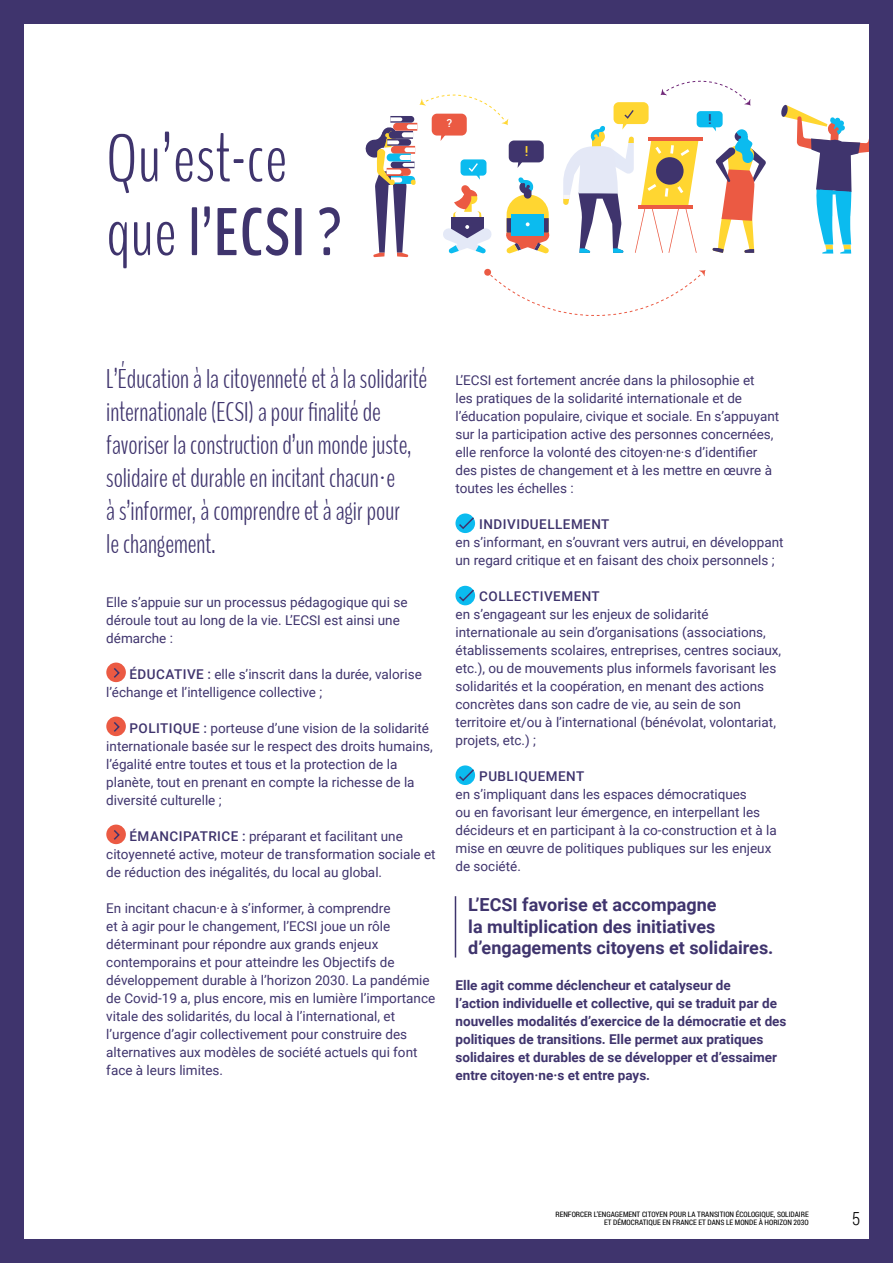
<style>
.page{position:relative;width:893px;height:1263px;background:#fff}
.page>*{position:absolute;margin:0;border:0;box-sizing:border-box;transform-origin:0 0}
.t1{font:300 67.05px/73.8px "Bench Nine";letter-spacing:.02em;color:#3f346d}
.t2{font:300 27px/33px "Bench Nine";color:#3f346d}
.t3{font:700 18px/21.6px "Roboto";color:#3f346d}
.t4{font:300 18px "Roboto Condensed";color:#000}
.t5{font:500 13.8px "Roboto";color:#ffd631}
.t6{font:500 13.8px "Roboto";color:#3f346d}
.t7{font:13.5px/18px "Roboto";color:#3f346d}
.t8{font:700 13.5px/18px "Roboto";color:#3f346d}
.t9{font:500 13.5px "Roboto";letter-spacing:.035em;color:#3f346d}
.t10{font:500 10.95px "Roboto";color:#fff}
.t11{font:7.5px/8.2px "Roboto Condensed";color:#000;text-align:right}
.s1{font-weight:700}
.s2{font-family:"Helvetica"}
.s3{font-weight:500}
</style>
<div class="page">
<svg style="left:781px;top:105px;width:87px;height:149px"></svg>
<svg style="left:484px;top:268px;width:222px;height:48px"></svg>
<svg style="left:563px;top:81px;width:203px;height:172px"></svg>
<svg style="left:366px;top:94px;width:184px;height:163px"></svg>
<div style="left:106px;top:662px;width:20px;height:20px;background:#eb5a43;border-radius:50%"></div>
<svg style="left:113px;top:668px;width:7px;height:10px"></svg>
<div style="left:106px;top:716px;width:20px;height:20px;background:#eb5a43;border-radius:50%"></div>
<svg style="left:113px;top:722px;width:7px;height:10px"></svg>
<div style="left:106px;top:824px;width:20px;height:20px;background:#eb5a43;border-radius:50%"></div>
<svg style="left:113px;top:830px;width:7px;height:10px"></svg>
<div style="left:0;top:0;width:893px;height:1263px;border:24px solid #3f346d"></div>
<svg style="left:455px;top:513px;width:20px;height:20px"></svg>
<svg style="left:457px;top:516px;width:19px;height:14px"></svg>
<svg style="left:455px;top:586px;width:20px;height:19px"></svg>
<svg style="left:457px;top:588px;width:19px;height:15px"></svg>
<svg style="left:455px;top:765px;width:20px;height:20px"></svg>
<svg style="left:457px;top:768px;width:19px;height:14px"></svg>
<hr style="left:455px;top:896px;width:1px;height:61px;background:#3f346d">
<div style="left:0;top:0;width:893px;height:15px;background:#3f346d"></div>
<h1 class="t1" style="left:106px;top:122px;width:237px">Qu’est-ce que <span class="s1">l’ECSI ?</span></h1>
<p class="t10" style="left:447px;top:116px;width:7px">?</p>
<p class="t5" style="left:525px;top:142px;width:5px">!</p>
<p class="t6" style="left:708px;top:109px;width:5px">!</p>
<h2 class="t2" style="left:106px;top:363px;width:323px">L’Éducation à la citoyenneté et à la solidarité internationale (ECSI) a pour finalité de favoriser la construction d’un monde juste, solidaire et durable en incitant chacun<span class="s2">·</span>e<br>à s’informer, à comprendre et à agir pour<br>le changement.</h2>
<p class="t7" style="left:106px;top:593px;width:303px">Elle s’appuie sur un processus pédagogique qui se déroule tout au long de la vie. L’ECSI est ainsi une démarche :</p>
<p class="t7" style="left:106px;top:665px;width:317px;text-indent:23px"><span class="s3">ÉDUCATIVE :</span> elle s’inscrit dans la durée, valorise l’échange et l’intelligence collective ;</p>
<p class="t7" style="left:106px;top:719px;width:328px;text-indent:23px"><span class="s3">POLITIQUE :</span> porteuse d’une vision de la solidarité internationale basée sur le respect des droits humains, l’égalité entre toutes et tous et la protection de la planète, tout en prenant en compte la richesse de la diversité culturelle ;</p>
<p class="t7" style="left:106px;top:827px;width:331px;text-indent:23px"><span class="s3">ÉMANCIPATRICE :</span> préparant et facilitant une citoyenneté active, moteur de transformation sociale et de réduction des inégalités, du local au global.</p>
<p class="t7" style="left:106px;top:899px;width:330px">En incitant chacun·e à s’informer, à comprendre<br>et à agir pour le changement, l’ECSI joue un rôle déterminant pour répondre aux grands enjeux contemporains et pour atteindre les Objectifs de développement durable à l’horizon 2030. La pandémie de Covid-19 a, plus encore, mis en lumière l’importance vitale des solidarités, du local à l’international, et l’urgence d’agir collectivement pour construire des alternatives aux modèles de société actuels qui font face à leurs limites.</p>
<p class="t7" style="left:455px;top:371px;width:325px">L’ECSI est fortement ancrée dans la philosophie et<br>les pratiques de la solidarité internationale et de l’éducation populaire, civique et sociale. En s’appuyant sur la participation active des personnes concernées, elle renforce la volonté des citoyen·ne·s d’identifier des pistes de changement et à les mettre en œuvre à toutes les échelles :</p>
<p class="t9" style="left:479px;top:515px;width:132px">INDIVIDUELLEMENT</p>
<p class="t7" style="left:455px;top:533px;width:330px">en s’informant, en s’ouvrant vers autrui, en développant un regard critique et en faisant des choix personnels ;</p>
<p class="t9" style="left:479px;top:587px;width:122px">COLLECTIVEMENT</p>
<p class="t7" style="left:455px;top:605px;width:327px">en s’engageant sur les enjeux de solidarité internationale au sein d’organisations (associations, établissements scolaires, entreprises, centres sociaux, etc.), ou de mouvements plus informels favorisant les solidarités et la coopération, en menant des actions concrètes dans son cadre de vie, au sein de son territoire et/ou à l’international (bénévolat, volontariat, projets, etc.) ;</p>
<p class="t9" style="left:479px;top:767px;width:107px">PUBLIQUEMENT</p>
<p class="t7" style="left:455px;top:785px;width:323px">en s’impliquant dans les espaces démocratiques<br>ou en favorisant leur émergence, en interpellant les décideurs et en participant à la co-construction et à la mise en œuvre de politiques publiques sur les enjeux de société.</p>
<h3 class="t3" style="left:468px;top:893px;width:307px">L’ECSI favorise et accompagne<br>la multiplication des initiatives d’engagements citoyens et solidaires.</h3>
<p class="t8" style="left:455px;top:976px;width:333px">Elle agit comme déclencheur et catalyseur de<br>l’action individuelle et collective, qui se traduit par de nouvelles modalités d’exercice de la démocratie et des politiques de transitions. Elle permet aux pratiques solidaires et durables de se développer et d’essaimer entre citoyen·ne·s et entre pays.</p>
<p class="t11" style="left:555px;top:1209px;width:255px">RENFORCER L’ENGAGEMENT CITOYEN POUR LA TRANSITION ÉCOLOGIQUE, SOLIDAIRE<br>ET DÉMOCRATIQUE EN FRANCE ET DANS LE MONDE À HORIZON 203O</p>
<h3 class="t4" style="left:852px;top:1206px;width:10px">5</h3>
</div>
